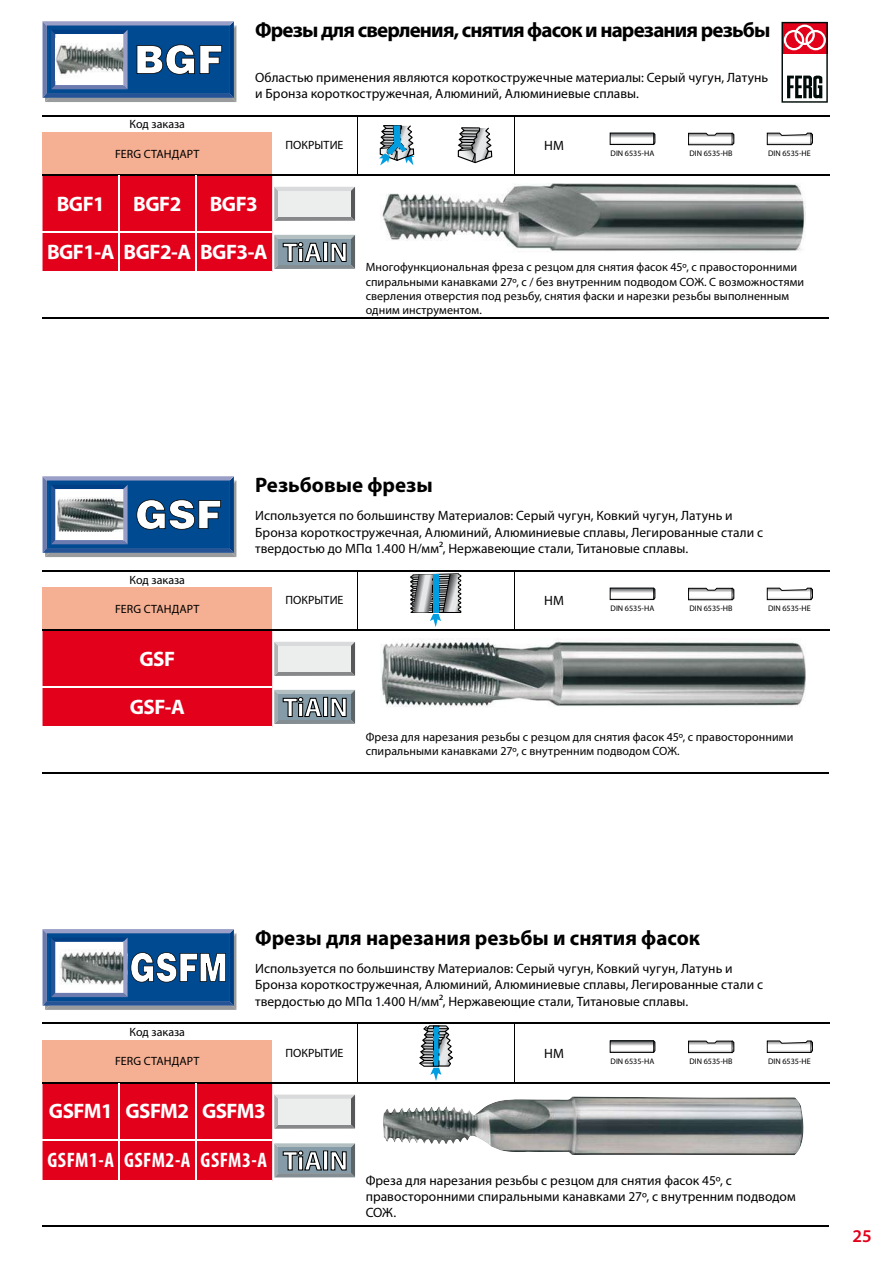
<style>
.page{position:relative;width:893px;height:1263px;background:#fff}
.page>*{position:absolute;margin:0;border:0;box-sizing:border-box;transform-origin:0 0}
.t1{font:700 21px "Myriad Pro";letter-spacing:-.025em;color:#fff}
.t2{font:700 21px "Myriad Pro";letter-spacing:-.005em;color:#000}
.t3{font:700 21px "Myriad Pro";letter-spacing:-.04em;color:#000}
.t4{font:700 condensed 21px "Myriad Pro";letter-spacing:.025em;color:#fff}
.t5{font:600 18px "Myriad Pro";color:#e2001a}
.t6{font:13.5px/16.2px "Myriad Pro";letter-spacing:.005em;color:#000}
.t7{font:12px/14.4px "Myriad Pro";letter-spacing:.01em;color:#000}
.t8{font:8.1px "Myriad Pro";color:#000}
</style>
<div class="page">
<svg style="left:43px;top:21px;width:193px;height:81px"></svg>
<svg style="left:43px;top:476px;width:193px;height:81px"></svg>
<svg style="left:43px;top:929px;width:193px;height:81px"></svg>
<div style="left:43px;top:133px;width:229px;height:42px;background:#f5b093"></div>
<hr style="left:43px;top:115px;width:229px;height:1px;background:#000">
<hr style="left:593px;top:115px;width:236px;height:1px;background:#000">
<hr style="left:593px;top:174px;width:236px;height:2px;background:#000">
<hr style="left:43px;top:174px;width:229px;height:2px;background:#000">
<hr style="left:43px;top:317px;width:786px;height:2px;background:#000">
<hr style="left:436px;top:115px;width:157px;height:1px;background:#000">
<hr style="left:436px;top:174px;width:157px;height:2px;background:#000">
<hr style="left:514px;top:116px;width:1px;height:58px;background:#000">
<hr style="left:272px;top:115px;width:164px;height:1px;background:#000">
<hr style="left:272px;top:174px;width:164px;height:2px;background:#000">
<hr style="left:357px;top:116px;width:1px;height:58px;background:#000">
<svg style="left:379px;top:125px;width:36px;height:40px"></svg>
<svg style="left:458px;top:127px;width:35px;height:37px"></svg>
<svg style="left:612px;top:135px;width:40px;height:3px"></svg>
<div style="left:610px;top:133px;width:44px;height:12px;border:1px solid #000"></div>
<svg style="left:652px;top:132px;width:4px;height:13px"></svg>
<svg style="left:688px;top:133px;width:46px;height:13px"></svg>
<svg style="left:767px;top:132px;width:46px;height:14px"></svg>
<img style="left:382px;top:183px;width:424px;height:69px">
<svg style="left:43px;top:175px;width:312px;height:97px;background:#da3f51"></svg>
<div style="left:43px;top:588px;width:229px;height:42px;background:#f5b093"></div>
<hr style="left:43px;top:570px;width:229px;height:1px;background:#000">
<hr style="left:593px;top:570px;width:236px;height:1px;background:#000">
<hr style="left:593px;top:629px;width:236px;height:2px;background:#000">
<hr style="left:43px;top:629px;width:229px;height:2px;background:#000">
<hr style="left:43px;top:772px;width:786px;height:2px;background:#000">
<hr style="left:514px;top:570px;width:79px;height:1px;background:#000">
<hr style="left:514px;top:629px;width:79px;height:2px;background:#000">
<hr style="left:272px;top:570px;width:242px;height:1px;background:#000">
<hr style="left:272px;top:629px;width:242px;height:2px;background:#000">
<svg style="left:357px;top:571px;width:1px;height:17px"></svg>
<svg style="left:514px;top:571px;width:1px;height:17px"></svg>
<hr style="left:357px;top:588px;width:1px;height:41px;background:#000">
<hr style="left:514px;top:588px;width:1px;height:41px;background:#000">
<svg style="left:410px;top:573px;width:52px;height:54px"></svg>
<svg style="left:612px;top:590px;width:40px;height:3px"></svg>
<div style="left:610px;top:588px;width:44px;height:12px;border:1px solid #000"></div>
<svg style="left:652px;top:587px;width:4px;height:14px"></svg>
<svg style="left:688px;top:588px;width:46px;height:13px"></svg>
<svg style="left:767px;top:587px;width:46px;height:14px"></svg>
<img style="left:381px;top:639px;width:425px;height:68px">
<svg style="left:43px;top:631px;width:312px;height:96px;background:#db3c4f"></svg>
<div style="left:43px;top:1040px;width:229px;height:43px;background:#f5b093"></div>
<hr style="left:43px;top:1023px;width:229px;height:1px;background:#000">
<hr style="left:593px;top:1023px;width:236px;height:1px;background:#000">
<hr style="left:593px;top:1082px;width:236px;height:2px;background:#000">
<hr style="left:43px;top:1082px;width:229px;height:2px;background:#000">
<hr style="left:43px;top:1225px;width:786px;height:2px;background:#000">
<hr style="left:514px;top:1023px;width:79px;height:1px;background:#000">
<hr style="left:514px;top:1082px;width:79px;height:2px;background:#000">
<hr style="left:272px;top:1023px;width:242px;height:1px;background:#000">
<hr style="left:272px;top:1082px;width:242px;height:2px;background:#000">
<svg style="left:357px;top:1024px;width:1px;height:16px"></svg>
<svg style="left:514px;top:1024px;width:1px;height:16px"></svg>
<hr style="left:357px;top:1040px;width:1px;height:42px;background:#000">
<hr style="left:514px;top:1040px;width:1px;height:42px;background:#000">
<svg style="left:419px;top:1025px;width:34px;height:56px"></svg>
<svg style="left:612px;top:1042px;width:40px;height:9px"></svg>
<div style="left:610px;top:1040px;width:44px;height:13px;border:1px solid #000"></div>
<svg style="left:652px;top:1040px;width:4px;height:13px"></svg>
<svg style="left:688px;top:1040px;width:46px;height:14px"></svg>
<svg style="left:767px;top:1040px;width:46px;height:13px"></svg>
<img style="left:383px;top:1096px;width:420px;height:59px">
<svg style="left:43px;top:1083px;width:312px;height:98px;background:#da3f51"></svg>
<svg style="left:781px;top:22px;width:47px;height:81px"></svg>
<p class="t7" style="left:130px;top:118px;width:57px">Код заказа</p>
<h1 class="t3" style="left:255px;top:22px;width:517px">Фрезы для сверления, снятия фасок и нарезания резьбы</h1>
<p class="t6" style="left:255px;top:70px;width:515px">Областью применения являются короткостружечные материалы: Серый чугун, Латунь и Бронза короткостружечная, Алюминий, Алюминиевые сплавы.</p>
<p class="t7" style="left:285px;top:139px;width:60px">ПОКРЫТИЕ</p>
<p class="t6" style="left:544px;top:139px;width:21px">HM</p>
<p class="t7" style="left:115px;top:147px;width:86px">FERG СТАНДАРТ</p>
<p class="t8" style="left:611px;top:150px;width:45px">DIN 6535-HA</p>
<p class="t8" style="left:689px;top:150px;width:45px">DIN 6535-HB</p>
<p class="t8" style="left:768px;top:150px;width:44px">DIN 6535-HE</p>
<h1 class="t1" style="left:57px;top:196px;width:50px">BGF1</h1>
<h1 class="t1" style="left:133px;top:196px;width:50px">BGF2</h1>
<h1 class="t1" style="left:210px;top:196px;width:50px">BGF3</h1>
<h1 class="t1" style="left:47px;top:244px;width:222px">BGF1-A BGF2-A BGF3-A</h1>
<p class="t7" style="left:366px;top:261px;width:440px">Многофункциональная фреза с резцом для снятия фасок 45º, с правосторонними спиральными канавками 27º, с / без внутренним подводом СОЖ. С возможностями сверления отверстия под резьбу, снятия фаски и нарезки резьбы выполненным одним инструментом.</p>
<p class="t7" style="left:130px;top:573px;width:57px">Код заказа</p>
<h1 class="t2" style="left:255px;top:477px;width:179px">Резьбовые фрезы</h1>
<p class="t6" style="left:255px;top:509px;width:510px">Используется по большинству Материалов: Серый чугун, Ковкий чугун, Латунь и<br>Бронза короткостружечная, Алюминий, Алюминиевые сплавы, Легированные стали с твердостью до МΠα 1.400 Н/мм2, Нержавеющие стали, Титановые сплавы.</p>
<p class="t7" style="left:285px;top:594px;width:60px">ПОКРЫТИЕ</p>
<p class="t6" style="left:544px;top:594px;width:21px">HM</p>
<p class="t7" style="left:115px;top:602px;width:86px">FERG СТАНДАРТ</p>
<p class="t8" style="left:611px;top:605px;width:45px">DIN 6535-HA</p>
<p class="t8" style="left:689px;top:605px;width:45px">DIN 6535-HB</p>
<p class="t8" style="left:768px;top:605px;width:44px">DIN 6535-HE</p>
<h1 class="t1" style="left:139px;top:651px;width:37px">GSF</h1>
<h1 class="t1" style="left:130px;top:699px;width:57px">GSF-A</h1>
<p class="t7" style="left:366px;top:731px;width:429px">Фреза для нарезания резьбы с резцом для снятия фасок 45º, с правосторонними спиральными канавками 27º, с внутренним подводом СОЖ.</p>
<p class="t7" style="left:130px;top:1026px;width:57px">Код заказа</p>
<h1 class="t2" style="left:255px;top:930px;width:446px">Фрезы для нарезания резьбы и снятия фасок</h1>
<p class="t6" style="left:255px;top:962px;width:510px">Используется по большинству Материалов: Серый чугун, Ковкий чугун, Латунь и<br>Бронза короткостружечная, Алюминий, Алюминиевые сплавы, Легированные стали с твердостью до МΠα 1.400 Н/мм2, Нержавеющие стали, Титановые сплавы.</p>
<p class="t7" style="left:285px;top:1047px;width:60px">ПОКРЫТИЕ</p>
<p class="t6" style="left:544px;top:1047px;width:21px">HM</p>
<p class="t7" style="left:115px;top:1055px;width:86px">FERG СТАНДАРТ</p>
<p class="t8" style="left:611px;top:1058px;width:45px">DIN 6535-HA</p>
<p class="t8" style="left:689px;top:1058px;width:45px">DIN 6535-HB</p>
<p class="t8" style="left:768px;top:1058px;width:44px">DIN 6535-HE</p>
<h1 class="t1" style="left:49px;top:1103px;width:218px">GSFM1 GSFM2 GSFM3</h1>
<h1 class="t4" style="left:48px;top:1152px;width:221px">GSFM1-A GSFM2-A GSFM3-A</h1>
<p class="t6" style="left:366px;top:1174px;width:432px">Фреза для нарезания резьбы с резцом для снятия фасок 45º, с правосторонними спиральными канавками 27º, с внутренним подводом<br>СОЖ.</p>
<h2 class="t5" style="left:852px;top:1229px;width:21px">25</h2>
</div>
